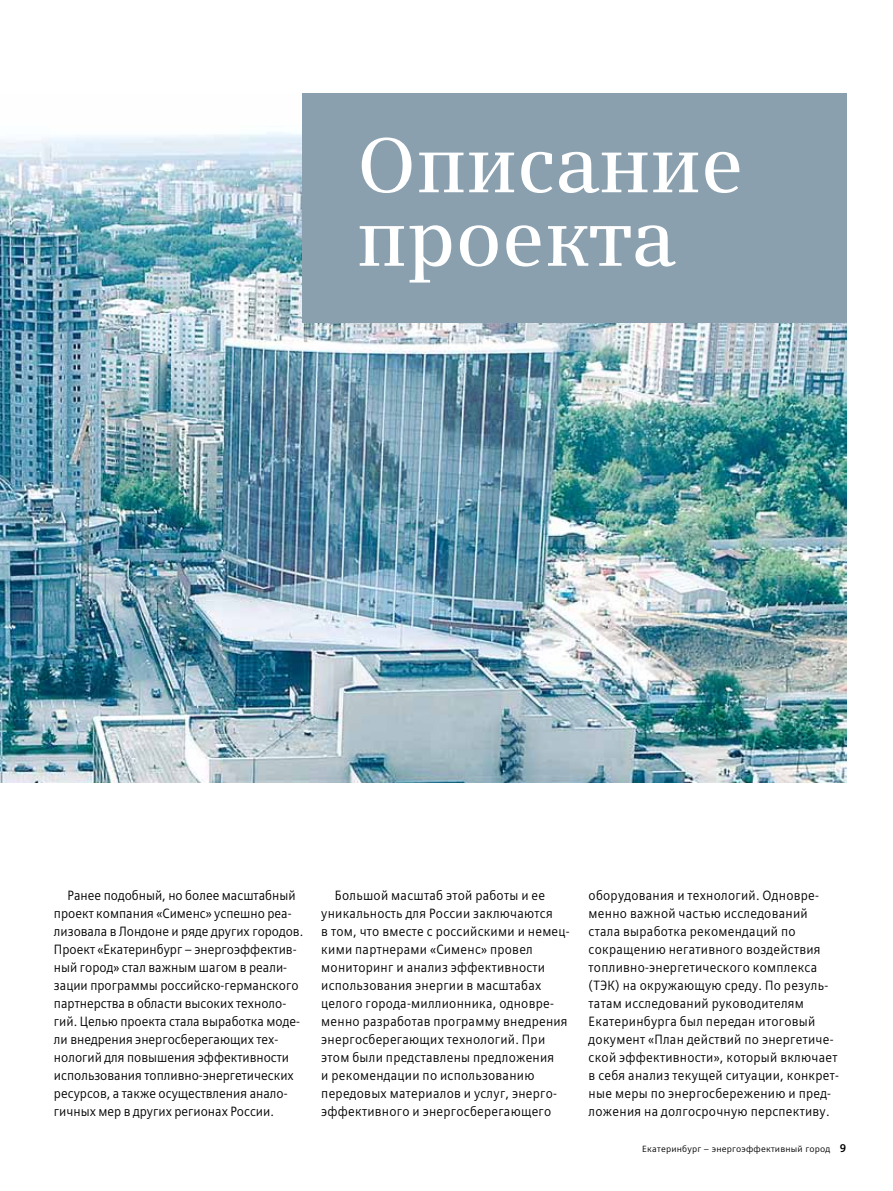
<style>
.page{position:relative;width:893px;height:1191px;background:#fff}
.page>*{position:absolute;margin:0;border:0;box-sizing:border-box;transform-origin:0 0}
.t1{font:600 78px/73.5px "Siemens Serif";color:#fff}
.t2{font:13.5px/18px "Siemens Sans";letter-spacing:.02em;color:#000;scale:.92 1}
.t3{font:13.5px/18px "Siemens Sans";color:#000;scale:.92 1}
.t4{font:9px "Siemens Sans";letter-spacing:.02em;color:#000}
.s1{font-weight:700;font-size:11.25px}
</style>
<div class="page">
<img style="left:0;top:132px;width:846px;height:650px">
<div style="left:302px;top:94px;width:544px;height:229px;background:#8aa0af"></div>
<h1 class="t1" style="left:357px;top:128px;width:388px">Описание проекта</h1>
<p class="t3" style="left:54px;top:886px;width:272px;text-indent:14px">Ранее подобный, но более масштабный проект компания «Сименс» успешно реа&shy;лизовала в Лондоне и ряде других городов.<br>Проект «Екатеринбург – энергоэффектив&shy;ный город» стал важным шагом в реали&shy;зации программы российско-германского партнерства в области высоких техноло&shy;гий. Целью проекта стала выработка моде&shy;ли внедрения энергосберегающих тех&shy;нологий для повышения эффективности использования топливно-энергетических ресурсов, а также осуществления анало&shy;гичных мер в других регионах России.</p>
<p class="t2" style="left:321px;top:886px;width:272px;text-indent:14px">Большой масштаб этой работы и ее уникальность для России заключаются<br>в том, что вместе с российскими и немец&shy;кими партнерами «Сименс» провел мониторинг и анализ эффективности использования энергии в масштабах целого города-миллионника, одновре&shy;менно разработав программу внедрения энергосберегающих технологий. При этом были представлены предложения<br>и рекомендации по использованию передовых материалов и услуг, энерго&shy;эффективного и энергосберегающего</p>
<p class="t2" style="left:589px;top:886px;width:274px">оборудования и технологий. Одновре&shy;менно важной частью исследований стала выработка рекомендаций по сокращению негативного воздействия топливно-энергетического комплекса (ТЭК) на окружающую среду. По резуль&shy;татам исследований руководителям Екатеринбурга был передан итоговый документ «План действий по энергетиче&shy;ской эффективности», который включает в себя анализ текущей ситуации, конкрет&shy;ные меры по энергосбережению и пред&shy;ложения на долгосрочную перспективу.</p>
<p class="t4" style="left:642px;top:1144px;width:205px">Екатеринбург – энергоэффективный город <span class="s1">9</span></p>
</div>
